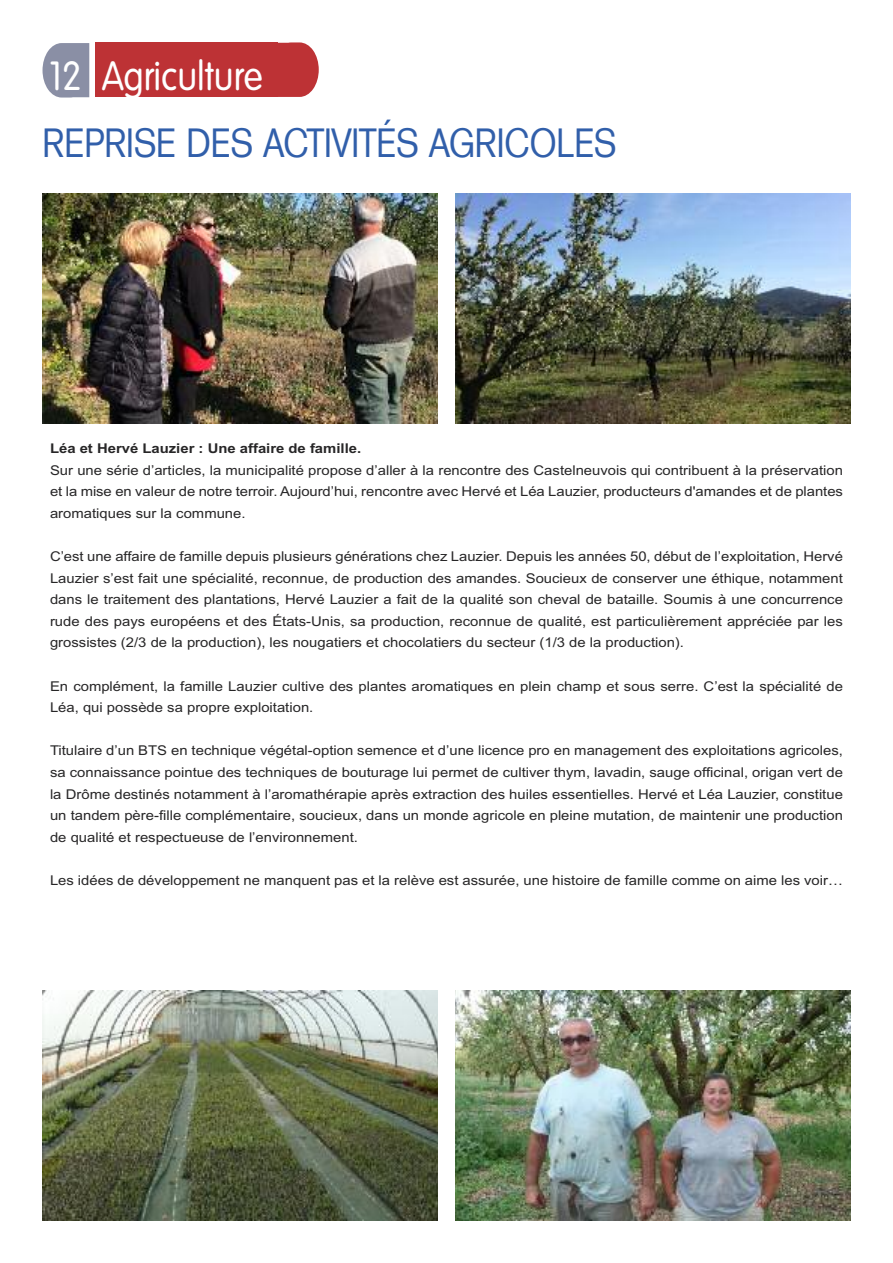
<style>
.page{position:relative;width:893px;height:1263px;background:#fff}
.page>*{position:absolute;margin:0;border:0;box-sizing:border-box;transform-origin:0 0}
.t1{font:39.6px "Adam Becker";color:#315faa;scale:.91 1}
.t2{font:39.6px "Roland Becker";color:#fff;scale:.91 1}
.t3{font:13.5px/21.6px "Arial";color:#272627;text-align:justify;scale:1.1 1}
.t4{font:700 13.5px "Arial";color:#272627;scale:1.1 1}
</style>
<div class="page">
<svg style="left:43px;top:43px;width:46px;height:55px;background:#9499ad"></svg>
<svg style="left:272px;top:42px;width:47px;height:55px;background:#c4494c"></svg>
<div style="left:95px;top:43px;width:183px;height:54px;background:#bd3235"></div>
<img style="left:43px;top:194px;width:395px;height:229px">
<img style="left:455px;top:194px;width:395px;height:229px">
<img style="left:43px;top:991px;width:395px;height:229px">
<img style="left:455px;top:991px;width:395px;height:229px">
<h1 class="t2" style="left:47px;top:53px;width:239px">12 Agriculture</h1>
<h1 class="t1" style="left:43px;top:120px;width:632px">REPRISE DES ACTIVITÉS AGRICOLES</h1>
<p class="t4" style="left:50px;top:440px;width:284px">Léa et Hervé Lauzier : Une affaire de famille.</p>
<p class="t3" style="left:50px;top:459px;width:722px">Sur une série d’articles, la municipalité propose d’aller à la rencontre des Castelneuvois qui contribuent à la préservation et la mise en valeur de notre terroir. Aujourd’hui, rencontre avec Hervé et Léa Lauzier, producteurs d'amandes et de plantes aromatiques sur la commune.</p>
<p class="t3" style="left:50px;top:545px;width:722px">C’est une affaire de famille depuis plusieurs générations chez Lauzier. Depuis les années 50, début de l’exploitation, Hervé Lauzier s’est fait une spécialité, reconnue, de production des amandes. Soucieux de conserver une éthique, notamment dans le traitement des plantations, Hervé Lauzier a fait de la qualité son cheval de bataille. Soumis à une concurrence rude des pays européens et des États-Unis, sa production, reconnue de qualité, est particulièrement appréciée par les grossistes (2/3 de la production), les nougatiers et chocolatiers du secteur (1/3 de la production).</p>
<p class="t3" style="left:50px;top:675px;width:722px">En complément, la famille Lauzier cultive des plantes aromatiques en plein champ et sous serre. C’est la spécialité de<br>Léa, qui possède sa propre exploitation.</p>
<p class="t3" style="left:50px;top:740px;width:722px">Titulaire d’un BTS en technique végétal-option semence et d’une licence pro en management des exploitations agricoles, sa connaissance pointue des techniques de bouturage lui permet de cultiver thym, lavadin, sauge officinal, origan vert de la Drôme destinés notamment à l’aromathérapie après extraction des huiles essentielles. Hervé et Léa Lauzier, constitue un tandem père-fille complémentaire, soucieux, dans un monde agricole en pleine mutation, de maintenir une production de qualité et respectueuse de l’environnement.</p>
<p class="t3" style="left:50px;top:869px;width:722px">Les idées de développement ne manquent pas et la relève est assurée, une histoire de famille comme on aime les voir…</p>
</div>
